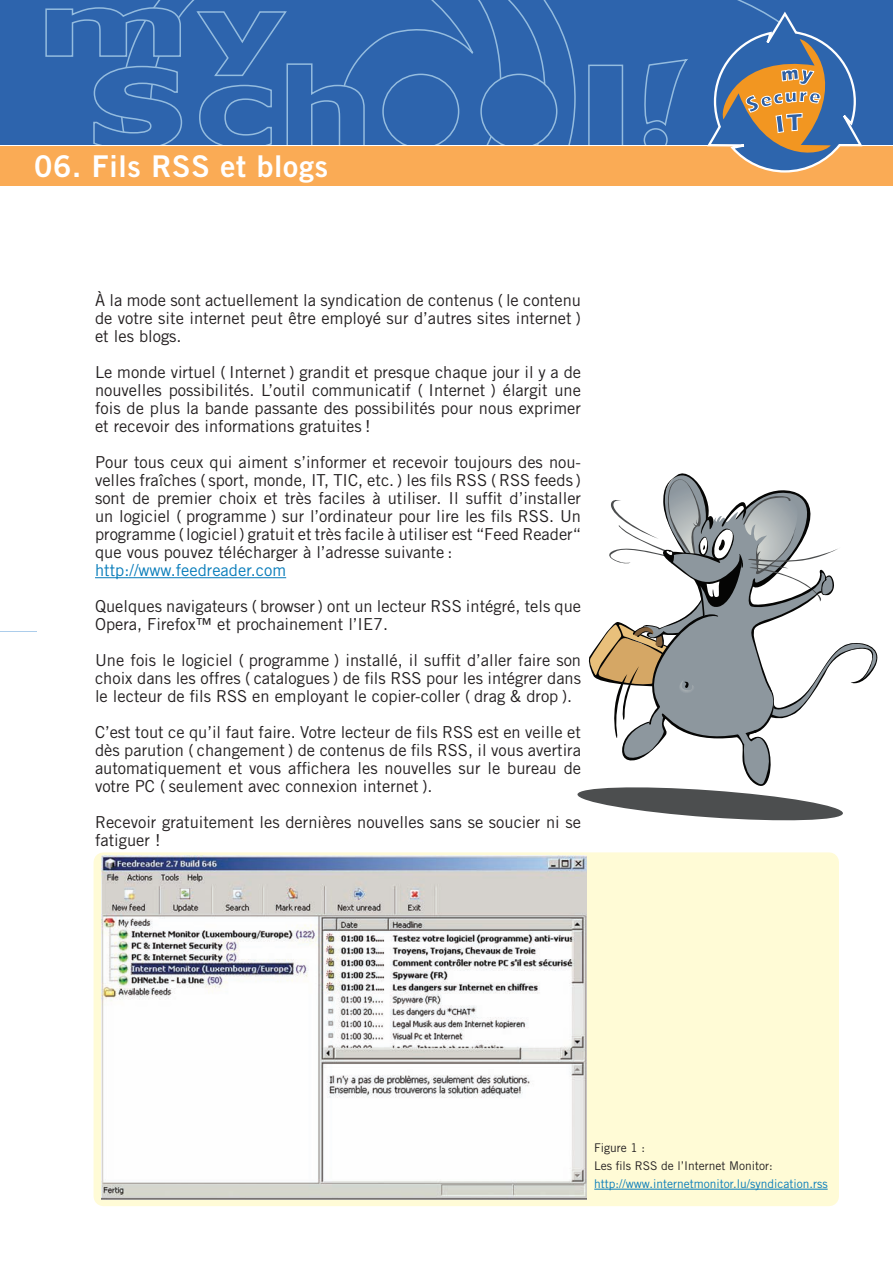
<style>
.page{position:relative;width:893px;height:1263px;background:#fff}
.page>*{position:absolute;margin:0;border:0;box-sizing:border-box;transform-origin:0 0}
.t1{font:30px "Trade Gothic Bold Two";letter-spacing:.025em;color:#fff}
.t2{font:16.5px/18px "Trade Gothic";color:#231f20;text-align:justify}
.t3{font:16.5px "Trade Gothic";color:#077cba}
.t4{font:12px "Trade Gothic";color:#077cba}
.t5{font:12px/18px "Trade Gothic";color:#231f20}
</style>
<div class="page">
<div style="left:0;top:147px;width:893px;height:39px;background:#faab55"></div>
<div style="left:0;top:0;width:893px;height:144px;background:#2d64ad"></div>
<svg style="left:547px;top:0;width:240px;height:144px"></svg>
<svg style="left:365px;top:0;width:182px;height:116px"></svg>
<svg style="left:588px;top:65px;width:35px;height:79px"></svg>
<svg style="left:45px;top:0;width:320px;height:144px"></svg>
<svg style="left:382px;top:74px;width:77px;height:70px"></svg>
<svg style="left:480px;top:74px;width:77px;height:70px"></svg>
<svg style="left:644px;top:60px;width:44px;height:84px"></svg>
<svg style="left:707px;top:14px;width:156px;height:159px"></svg>
<div style="left:103px;top:862px;width:726px;height:334px;background:#fffbd6"></div>
<div style="left:94px;top:852px;width:745px;height:354px;border:20px solid #fffbd6"></div>
<hr style="left:95px;top:577px;width:191px;height:1px;background:#077cba">
<hr style="left:0;top:631px;width:37px;height:1px;background:#accdeb">
<svg style="left:577px;top:473px;width:300px;height:347px"></svg>
<img style="left:101px;top:856px;width:485px;height:343px">
<hr style="left:594px;top:1189px;width:234px;height:1px;background:#077cba">
<h1 class="t1" style="left:34px;top:148px;width:296px">06. Fils RSS et blogs</h1>
<p class="t2" style="left:95px;top:291px;width:487px">À la mode sont actuellement la syndication de contenus ( le contenu de votre site internet peut être employé sur d’autres sites internet ) et les blogs.</p>
<p class="t2" style="left:95px;top:363px;width:488px">Le monde virtuel ( Internet ) grandit et presque chaque jour il y a de nouvelles possibilités. L’outil communicatif ( Internet ) élargit une fois de plus la bande passante des possibilités pour nous exprimer et recevoir des informations gratuites !</p>
<p class="t2" style="left:95px;top:453px;width:488px">Pour tous ceux qui aiment s’informer et recevoir toujours des nou&shy;velles fraîches ( sport, monde, IT, TIC, etc. ) les fils RSS ( RSS feeds ) sont de premier choix et très faciles à utiliser. Il suffit d’installer un logiciel ( programme ) sur l’ordinateur pour lire les fils RSS. Un programme ( logiciel ) gratuit et très facile à utiliser est “Feed Reader“ que vous pouvez télécharger à l’adresse suivante :</p>
<p class="t3" style="left:95px;top:560px;width:193px">http://www.feedreader.com</p>
<p class="t2" style="left:95px;top:597px;width:488px">Quelques navigateurs ( browser ) ont un lecteur RSS intégré, tels que<br>Opera, Firefox™ et prochainement l’IE7.</p>
<p class="t2" style="left:95px;top:651px;width:488px">Une fois le logiciel ( programme ) installé, il suffit d’aller faire son choix dans les offres ( catalogues ) de fils RSS pour les intégrer dans le lecteur de fils RSS en employant le copier-coller ( drag &amp; drop ).</p>
<p class="t2" style="left:95px;top:723px;width:488px">C’est tout ce qu’il faut faire. Votre lecteur de fils RSS est en veille et dès parution ( changement ) de contenus de fils RSS, il vous avertira automatiquement et vous affichera les nouvelles sur le bureau de votre PC ( seulement avec connexion internet ).</p>
<p class="t2" style="left:95px;top:813px;width:488px">Recevoir gratuitement les dernières nouvelles sans se soucier ni se fatiguer !</p>
<p class="t5" style="left:594px;top:1138px;width:180px">Figure 1 :<br>Les fils RSS de l’Internet Monitor:</p>
<p class="t4" style="left:594px;top:1176px;width:235px">http://www.internetmonitor.lu/syndication.rss</p>
</div>
